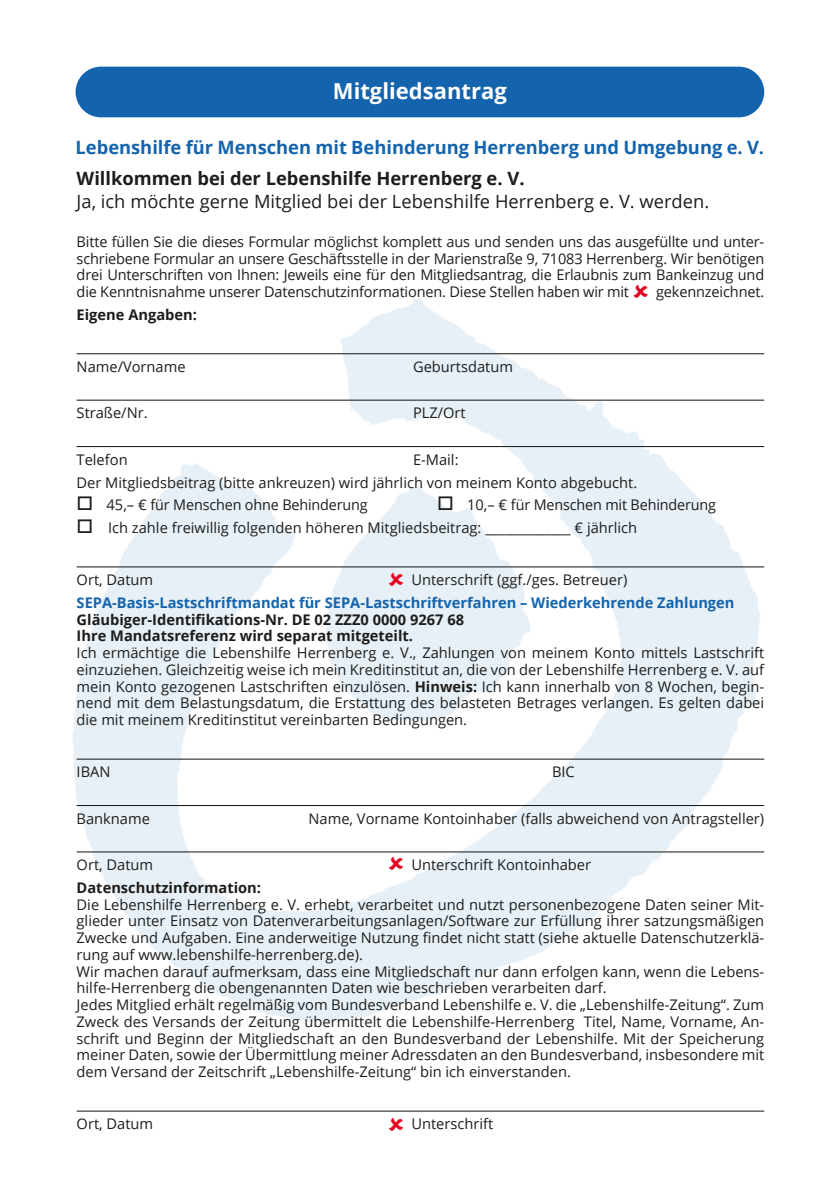
<style>
.page{position:relative;width:840px;height:1191px;background:#fff}
.page>*{position:absolute;margin:0;border:0;box-sizing:border-box;transform-origin:0 0}
.t1{font:700 22px "Open Sans";color:#fff}
.t2{font:18.4px "Open Sans";color:#1d1d1b}
.t3{font:700 18.4px "Open Sans";color:#1364ad}
.t4{font:700 18.4px "Open Sans";color:#1d1d1b}
.t5{font:14.6px/16.8px "Open Sans";color:#1d1d1b;text-align:justify}
.t6{font:700 14.6px/16.8px "Open Sans";color:#1d1d1b}
.t7{font:700 14.6px "Open Sans";color:#1364ad}
.s1{font-weight:700}
</style>
<div class="page">
<img style="left:72px;top:298px;width:693px;height:724px">
<div style="left:75px;top:67px;width:688px;height:50px;background:#1364ad;border-radius:25px"></div>
<hr style="left:77px;top:353px;width:686px;height:1px;background:#1d1d1b">
<hr style="left:77px;top:399px;width:686px;height:2px;background:#1d1d1b">
<hr style="left:77px;top:446px;width:686px;height:1px;background:#1d1d1b">
<hr style="left:77px;top:566px;width:686px;height:1px;background:#1d1d1b">
<hr style="left:77px;top:758px;width:686px;height:1px;background:#1d1d1b">
<hr style="left:77px;top:805px;width:686px;height:1px;background:#1d1d1b">
<hr style="left:77px;top:851px;width:686px;height:1px;background:#1d1d1b">
<hr style="left:77px;top:1110px;width:686px;height:1px;background:#1d1d1b">
<svg style="left:389px;top:855px;width:14px;height:14px"></svg>
<svg style="left:389px;top:572px;width:14px;height:13px"></svg>
<h1 class="t1" style="left:333px;top:75px;width:175px">Mitgliedsantrag</h1>
<p class="t3" style="left:75px;top:135px;width:689px">Lebenshilfe für Menschen mit Behinderung Herrenberg und Umgebung e. V.</p>
<p class="t4" style="left:77px;top:165px;width:449px">Willkommen bei der Lebenshilfe Herrenberg e. V.</p>
<p class="t2" style="left:77px;top:188px;width:633px">Ja, ich möchte gerne Mitglied bei der Lebenshilfe Herrenberg e. V. werden.</p>
<p class="t5" style="left:77px;top:233px;width:688px">Bitte füllen Sie die dieses Formular möglichst komplett aus und senden uns das ausgefüllte und unter&shy;schriebene Formular an unsere Geschäftsstelle in der Marienstraße 9, 71083 Herrenberg. Wir benötigen drei Unterschriften von Ihnen: Jeweils eine für den Mitgliedsantrag, die Erlaubnis zum Bankeinzug und die Kenntnisnahme unserer Datenschutzinformationen. Diese Stellen haben wir mit</p>
<p class="t5" style="left:655px;top:283px;width:109px">gekennzeichnet.</p>
<p class="t6" style="left:77px;top:306px;width:122px">Eigene Angaben:</p>
<p class="t5" style="left:77px;top:358px;width:110px">Name/Vorname</p>
<p class="t5" style="left:413px;top:358px;width:101px">Geburtsdatum</p>
<p class="t5" style="left:77px;top:404px;width:72px">Straße/Nr.</p>
<p class="t5" style="left:413px;top:404px;width:54px">PLZ/Ort</p>
<p class="t5" style="left:77px;top:451px;width:53px">Telefon</p>
<p class="t5" style="left:77px;top:448px;width:561px;line-height:22.6px;text-indent:336px">E-Mail:<br>Der Mitgliedsbeitrag (bitte ankreuzen) wird jährlich von meinem Konto abgebucht.</p>
<p class="t5" style="left:77px;top:496px;width:292px">□ 45,– € für Menschen ohne Behinderung</p>
<p class="t5" style="left:437px;top:496px;width:280px">□ 10,– € für Menschen mit Behinderung</p>
<p class="t5" style="left:77px;top:519px;width:562px">□ Ich zahle freiwillig folgenden höheren Mitgliedsbeitrag: _____________ € jährlich</p>
<p class="t5" style="left:77px;top:571px;width:78px">Ort, Datum</p>
<p class="t5" style="left:411px;top:571px;width:217px">Unterschrift (ggf./ges. Betreuer)</p>
<p class="t7" style="left:77px;top:592px;width:659px">SEPA-Basis-Lastschriftmandat für SEPA-Lastschriftverfahren – Wiederkehrende Zahlungen</p>
<p class="t6" style="left:77px;top:610px;width:389px">Gläubiger-Identifikations-Nr. DE 02 ZZZ0 0000 9267 68<br>Ihre Mandatsreferenz wird separat mitgeteilt.</p>
<p class="t5" style="left:77px;top:644px;width:688px">Ich ermächtige die Lebenshilfe Herrenberg e. V., Zahlungen von meinem Konto mittels Lastschrift einzuziehen. Gleichzeitig weise ich mein Kreditinstitut an, die von der Lebenshilfe Herrenberg e. V. auf mein Konto gezogenen Lastschriften einzulösen. <span class="s1">Hinweis:</span> Ich kann innerhalb von 8 Wochen, begin&shy;nend mit dem Belastungsdatum, die Erstattung des belasteten Betrages verlangen. Es gelten dabei die mit meinem Kreditinstitut vereinbarten Bedingungen.</p>
<p class="t5" style="left:77px;top:763px;width:35px">IBAN</p>
<p class="t5" style="left:551px;top:763px;width:24px">BIC</p>
<p class="t5" style="left:77px;top:809px;width:75px">Bankname</p>
<p class="t5" style="left:308px;top:809px;width:457px">Name, Vorname Kontoinhaber (falls abweichend von Antragsteller)</p>
<p class="t5" style="left:77px;top:856px;width:78px">Ort, Datum</p>
<p class="t5" style="left:411px;top:856px;width:181px">Unterschrift Kontoinhaber</p>
<p class="t6" style="left:77px;top:879px;width:186px">Datenschutzinformation:</p>
<p class="t5" style="left:77px;top:895px;width:688px;text-align:left">Die Lebenshilfe Herrenberg e. V. erhebt, verarbeitet und nutzt personenbezogene Daten seiner Mit&shy;glieder unter Einsatz von Datenverarbeitungsanlagen/Software zur Erfüllung ihrer satzungsmäßigen Zwecke und Aufgaben. Eine anderweitige Nutzung findet nicht statt (siehe aktuelle Datenschutzerklä&shy;rung auf www.lebenshilfe-herrenberg.de).<br>Wir machen darauf aufmerksam, dass eine Mitgliedschaft nur dann erfolgen kann, wenn die Lebens&shy;hilfe-Herrenberg die obengenannten Daten wie beschrieben verarbeiten darf.<br>Jedes Mitglied erhält regelmäßig vom Bundesverband Lebenshilfe e. V. die „Lebenshilfe-Zeitung“. Zum Zweck des Versands der Zeitung übermittelt die Lebenshilfe-Herrenberg Titel, Name, Vorname, An&shy;schrift und Beginn der Mitgliedschaft an den Bundesverband der Lebenshilfe. Mit der Speicherung meiner Daten, sowie der Übermittlung meiner Adressdaten an den Bundesverband, insbesondere mit dem Versand der Zeitschrift „Lebenshilfe-Zeitung“ bin ich einverstanden.</p>
<p class="t5" style="left:77px;top:1115px;width:78px">Ort, Datum</p>
<p class="t5" style="left:411px;top:1115px;width:83px">Unterschrift</p>
</div>
